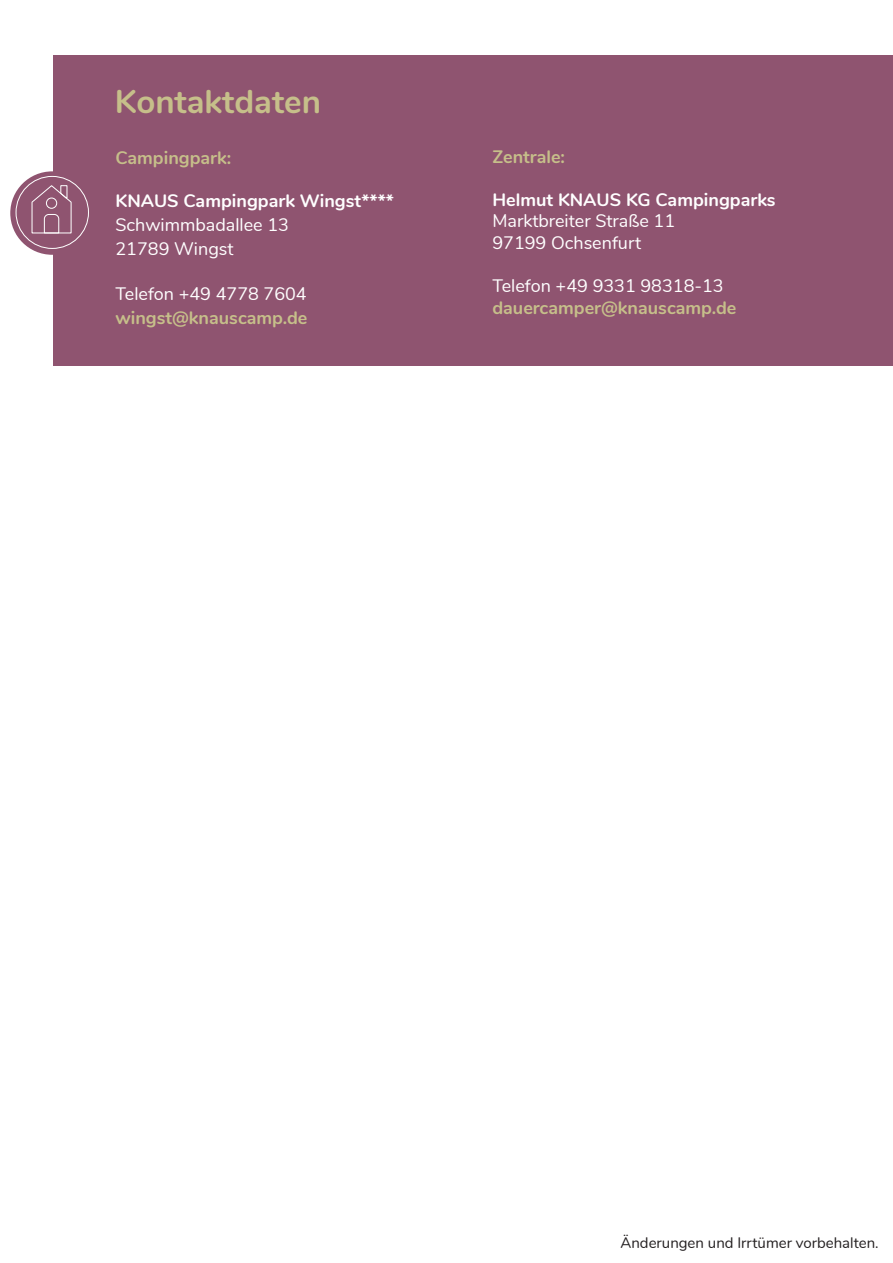
<style>
.page{position:relative;width:893px;height:1263px;background:#fff}
.page>*{position:absolute;margin:0;border:0;box-sizing:border-box;transform-origin:0 0}
.t1{font:700 33px "Nunito";color:#c6bf8a}
.t2{font:18px/24px "Nunito";color:#fff}
.t3{font:700 18px "Nunito";color:#c6bf8a}
.t4{font:700 18px "Nunito";color:#fff}
.t5{font:15px "Nunito";color:#231f20}
</style>
<div class="page">
<div style="left:53px;top:56px;width:840px;height:310px;background:#8f5470"></div>
<div style="left:10px;top:171px;width:84px;height:84px;background:#8f5470;border-radius:50%"></div>
<div style="left:16px;top:176px;width:73px;height:73px;border:1px solid #fff;border-radius:50%"></div>
<svg style="left:31px;top:185px;width:41px;height:49px"></svg>
<h1 class="t1" style="left:115px;top:77px;width:208px">Kontaktdaten</h1>
<p class="t3" style="left:115px;top:144px;width:117px">Campingpark:</p>
<p class="t4" style="left:115px;top:187px;width:280px">KNAUS Campingpark Wingst****</p>
<p class="t2" style="left:115px;top:211px;width:175px">Schwimmbadallee 13<br>21789 Wingst</p>
<p class="t2" style="left:115px;top:281px;width:193px">Telefon +49 4778 7604</p>
<p class="t3" style="left:115px;top:305px;width:193px">wingst@knauscamp.de</p>
<p class="t3" style="left:492px;top:143px;width:74px">Zentrale:</p>
<p class="t4" style="left:492px;top:186px;width:285px">Helmut KNAUS KG Campingparks</p>
<p class="t2" style="left:492px;top:209px;width:184px;line-height:21.6px">Marktbreiter Straße 11<br>97199 Ochsenfurt</p>
<p class="t2" style="left:492px;top:273px;width:233px">Telefon +49 9331 98318-13</p>
<p class="t3" style="left:492px;top:294px;width:245px">dauercamper@knauscamp.de</p>
<p class="t5" style="left:621px;top:1231px;width:260px">Änderungen und Irrtümer vorbehalten.</p>
</div>
